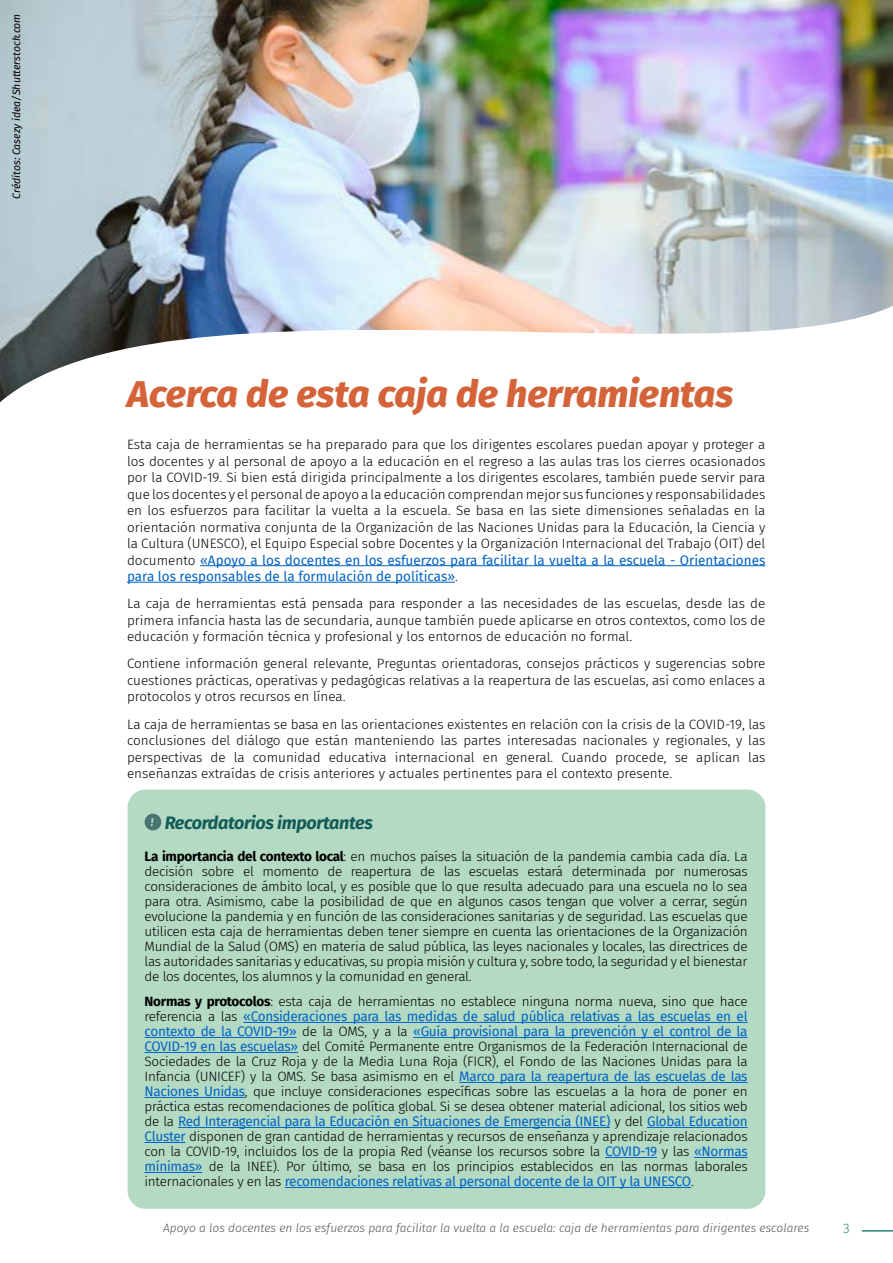
<style>
.page{position:relative;width:893px;height:1263px;background:#fff}
.page>*{position:absolute;margin:0;border:0;box-sizing:border-box;transform-origin:0 0}
.t1{font:italic 800 37.5px "Fira Sans";color:#d56339}
.t2{font:italic 700 18px "Fira Sans";letter-spacing:-.02em;color:#135b57}
.t3{font:300 13.5px/15px "Fira Sans";letter-spacing:-.01em;color:#000;text-align:justify}
.t4{font:300 13.5px "Fira Sans";color:#268679}
.t5{font:italic 300 12px "Fira Sans";color:#525251}
.t6{font:italic 10.5px "Fira Sans";color:#000}
.s1{font-weight:400;color:#0063c5}
.s2{font-weight:700}
</style>
<div class="page">
<hr style="left:862px;top:1230px;width:31px;height:1px;background:#268679">
<hr style="left:200px;top:565px;width:565px;height:1px;background:#0063c5">
<hr style="left:127px;top:582px;width:328px;height:1px;background:#0063c5">
<div style="left:128px;top:789px;width:637px;height:420px;background:#b4dac3;border-radius:18px"></div>
<hr style="left:243px;top:1022px;width:505px;height:1px;background:#0063c5">
<hr style="left:145px;top:1037px;width:151px;height:1px;background:#0063c5">
<hr style="left:413px;top:1037px;width:335px;height:1px;background:#0063c5">
<hr style="left:145px;top:1052px;width:153px;height:1px;background:#0063c5">
<hr style="left:459px;top:1082px;width:289px;height:1px;background:#0063c5">
<hr style="left:145px;top:1097px;width:100px;height:1px;background:#0063c5">
<hr style="left:178px;top:1127px;width:432px;height:1px;background:#0063c5">
<hr style="left:647px;top:1127px;width:101px;height:1px;background:#0063c5">
<hr style="left:145px;top:1142px;width:40px;height:1px;background:#0063c5">
<hr style="left:605px;top:1157px;width:52px;height:1px;background:#0063c5">
<hr style="left:694px;top:1157px;width:54px;height:1px;background:#0063c5">
<hr style="left:145px;top:1172px;width:57px;height:1px;background:#0063c5">
<hr style="left:285px;top:1187px;width:406px;height:1px;background:#0063c5">
<div style="left:145px;top:814px;width:16px;height:16px;background:#477471;border-radius:50%"></div>
<img style="left:0;top:0;width:893px;height:402px">
<p class="t6" style="left:9px;top:199px;width:187px;rotate:-90deg">Créditos: Casezy idea/Shutterstock.com</p>
<h1 class="t1" style="left:127px;top:361px;width:608px">Acerca de esta caja de herramientas</h1>
<p class="t3" style="left:127px;top:436px;width:640px;line-height:16.5px">Esta caja de herramientas se ha preparado para que los dirigentes escolares puedan apoyar y proteger a los docentes y al personal de apoyo a la educación en el regreso a las aulas tras los cierres ocasionados por la COVID-19. Si bien está dirigida principalmente a los dirigentes escolares, también puede servir para que los docentes y el personal de apoyo a la educación comprendan mejor sus funciones y responsabilidades en los esfuerzos para facilitar la vuelta a la escuela. Se basa en las siete dimensiones señaladas en la orientación normativa conjunta de la Organización de las Naciones Unidas para la Educación, la Ciencia y la Cultura (UNESCO), el Equipo Especial sobre Docentes y la Organización Internacional del Trabajo (OIT) del documento <span class="s1">«Apoyo a los docentes en los esfuerzos para facilitar la vuelta a la escuela - Orientaciones para los responsables de la formulación de políticas»</span>.</p>
<p class="t3" style="left:127px;top:595px;width:640px;line-height:16.5px">La caja de herramientas está pensada para responder a las necesidades de las escuelas, desde las de primera infancia hasta las de secundaria, aunque también puede aplicarse en otros contextos, como los de educación y formación técnica y profesional y los entornos de educación no formal.</p>
<p class="t3" style="left:127px;top:655px;width:640px;line-height:16.5px">Contiene información general relevante, Preguntas orientadoras, consejos prácticos y sugerencias sobre cuestiones prácticas, operativas y pedagógicas relativas a la reapertura de las escuelas, así como enlaces a protocolos y otros recursos en línea.</p>
<p class="t3" style="left:127px;top:715px;width:640px;line-height:16.5px">La caja de herramientas se basa en las orientaciones existentes en relación con la crisis de la COVID-19, las conclusiones del diálogo que están manteniendo las partes interesadas nacionales y regionales, y las perspectivas de la comunidad educativa internacional en general. Cuando procede, se aplican las enseñanzas extraídas de crisis anteriores y actuales pertinentes para el contexto presente.</p>
<h2 class="t2" style="left:151px;top:807px;width:224px"><sup>!</sup> Recordatorios importantes</h2>
<p class="t3" style="left:145px;top:848px;width:605px"><span class="s2">La importancia del contexto local</span>: en muchos países la situación de la pandemia cambia cada día. La decisión sobre el momento de reapertura de las escuelas estará determinada por numerosas consideraciones de ámbito local, y es posible que lo que resulta adecuado para una escuela no lo sea para otra. Asimismo, cabe la posibilidad de que en algunos casos tengan que volver a cerrar, según evolucione la pandemia y en función de las consideraciones sanitarias y de seguridad. Las escuelas que utilicen esta caja de herramientas deben tener siempre en cuenta las orientaciones de la Organización Mundial de la Salud (OMS) en materia de salud pública, las leyes nacionales y locales, las directrices de las autoridades sanitarias y educativas, su propia misión y cultura y, sobre todo, la seguridad y el bienestar de los docentes, los alumnos y la comunidad en general.</p>
<p class="t3" style="left:145px;top:994px;width:605px"><span class="s2">Normas y protocolos</span>: esta caja de herramientas no establece ninguna norma nueva, sino que hace referencia a las <span class="s1">«Consideraciones para las medidas de salud pública relativas a las escuelas en el contexto de la COVID-19»</span> de la OMS, y a la <span class="s1">«Guía provisional para la prevención y el control de la COVID-19 en las escuelas»</span> del Comité Permanente entre Organismos de la Federación Internacional de Sociedades de la Cruz Roja y de la Media Luna Roja (FICR), el Fondo de las Naciones Unidas para la Infancia (UNICEF) y la OMS. Se basa asimismo en el <span class="s1">Marco para la reapertura de las escuelas de las Naciones Unidas</span>, que incluye consideraciones específicas sobre las escuelas a la hora de poner en práctica estas recomendaciones de política global. Si se desea obtener material adicional, los sitios web de la <span class="s1">Red Interagencial para la Educación en Situaciones de Emergencia (INEE)</span> y del <span class="s1">Global Education Cluster</span> disponen de gran cantidad de herramientas y recursos de enseñanza y aprendizaje relacionados con la COVID-19, incluidos los de la propia Red (véanse los recursos sobre la <span class="s1">COVID-19</span> y las <span class="s1">«Normas mínimas»</span> de la INEE). Por último, se basa en los principios establecidos en las normas laborales internacionales y en las <span class="s1">recomendaciones relativas al personal docente de la OIT y la UNESCO</span>.</p>
<p class="t5" style="left:163px;top:1219px;width:647px">Apoyo a los docentes en los esfuerzos para facilitar la vuelta a la escuela: caja de herramientas para dirigentes escolares</p>
<p class="t4" style="left:843px;top:1218px;width:8px">3</p>
</div>
